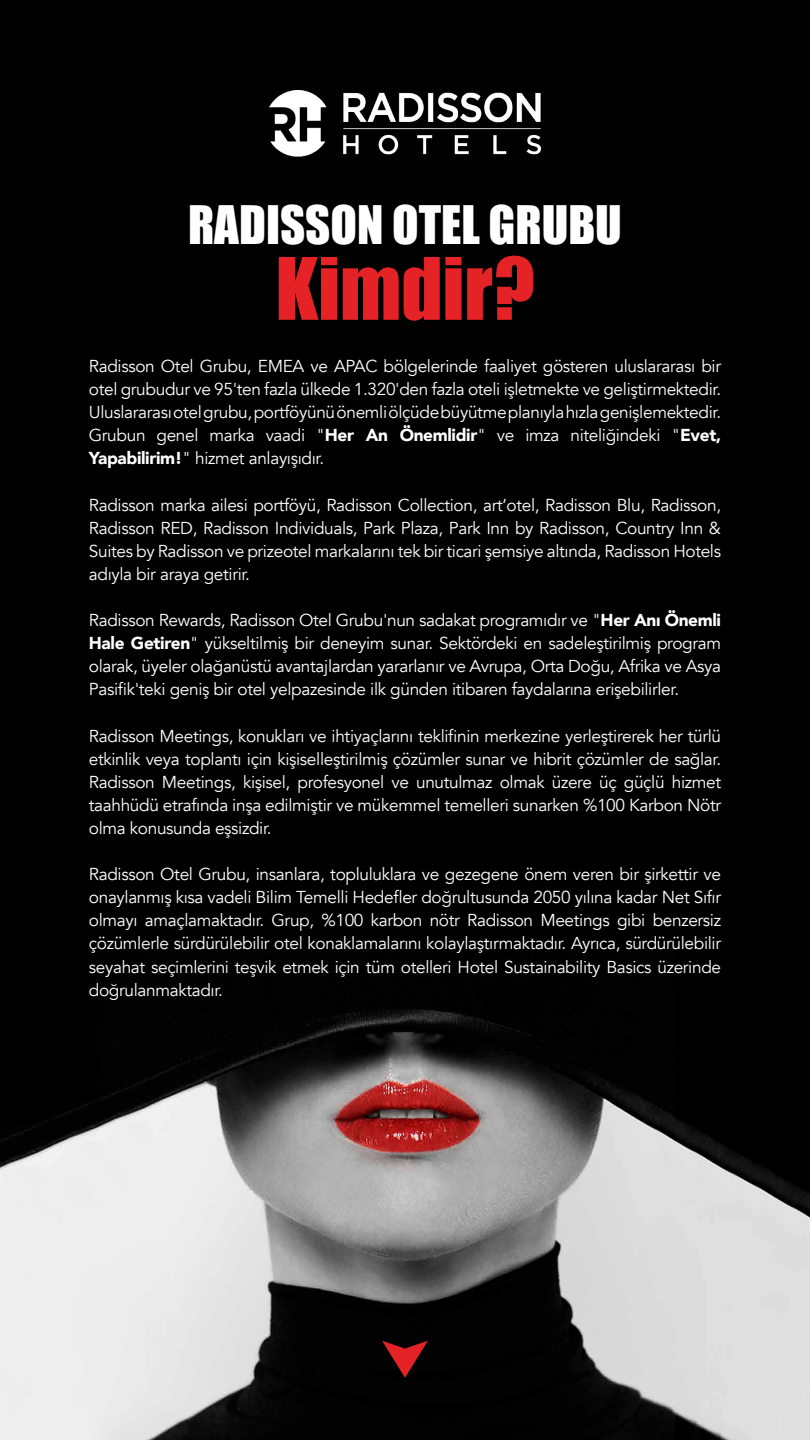
<style>
.page{position:relative;width:810px;height:1440px;background:#fff}
.page>*{position:absolute;margin:0;border:0;box-sizing:border-box;transform-origin:0 0}
.t1{font:79.5px "Impact";color:#e52326}
.t2{font:48.75px "Impact";color:#fff}
.t3{font:17.25px/23.1px "Avenir";letter-spacing:-.02em;color:#fff;text-align:justify}
.s1{font-weight:900}
</style>
<div class="page">
<img style="left:0;top:0;width:810px;height:1440px">
<svg style="left:382px;top:1341px;width:46px;height:37px;background:#5a0e0f"></svg>
<img style="left:270px;top:91px;width:270px;height:65px">
<h2 class="t2" style="left:188px;top:187px;width:435px">RADISSON OTEL GRUBU</h2>
<h1 class="t1" style="left:276px;top:227px;width:261px">Kimdir?</h1>
<p class="t3" style="left:89px;top:355px;width:634px">Radisson Otel Grubu, EMEA ve APAC bölgelerinde faaliyet gösteren uluslararası bir otel grubudur ve 95'ten fazla ülkede 1.320'den fazla oteli işletmekte ve geliştirmektedir.<br>Uluslararası otel grubu, portföyünü önemli ölçüde büyütme planıyla hızla genişlemektedir.<br>Grubun genel marka vaadi "<span class="s1">Her An Önemlidir</span>" ve imza niteliğindeki "<span class="s1">Evet, Yapabilirim!</span>" hizmet anlayışıdır.</p>
<p class="t3" style="left:89px;top:493px;width:634px">Radisson marka ailesi portföyü, Radisson Collection, art’otel, Radisson Blu, Radisson, Radisson RED, Radisson Individuals, Park Plaza, Park Inn by Radisson, Country Inn &amp; Suites by Radisson ve prizeotel markalarını tek bir ticari şemsiye altında, Radisson Hotels adıyla bir araya getirir.</p>
<p class="t3" style="left:89px;top:609px;width:634px">Radisson Rewards, Radisson Otel Grubu'nun sadakat programıdır ve "<span class="s1">Her Anı Önemli Hale Getiren</span>" yükseltilmiş bir deneyim sunar. Sektördeki en sadeleştirilmiş program olarak, üyeler olağanüstü avantajlardan yararlanır ve Avrupa, Orta Doğu, Afrika ve Asya Pasifik'teki geniş bir otel yelpazesinde ilk günden itibaren faydalarına erişebilirler.</p>
<p class="t3" style="left:89px;top:724px;width:634px">Radisson Meetings, konukları ve ihtiyaçlarını teklifinin merkezine yerleştirerek her türlü etkinlik veya toplantı için kişiselleştirilmiş çözümler sunar ve hibrit çözümler de sağlar.<br>Radisson Meetings, kişisel, profesyonel ve unutulmaz olmak üzere üç güçlü hizmet taahhüdü etrafında inşa edilmiştir ve mükemmel temelleri sunarken %100 Karbon Nötr olma konusunda eşsizdir.</p>
<p class="t3" style="left:89px;top:863px;width:634px">Radisson Otel Grubu, insanlara, topluluklara ve gezegene önem veren bir şirkettir ve onaylanmış kısa vadeli Bilim Temelli Hedefler doğrultusunda 2050 yılına kadar Net Sıfır olmayı amaçlamaktadır. Grup, %100 karbon nötr Radisson Meetings gibi benzersiz çözümlerle sürdürülebilir otel konaklamalarını kolaylaştırmaktadır. Ayrıca, sürdürülebilir seyahat seçimlerini teşvik etmek için tüm otelleri Hotel Sustainability Basics üzerinde doğrulanmaktadır.</p>
</div>
